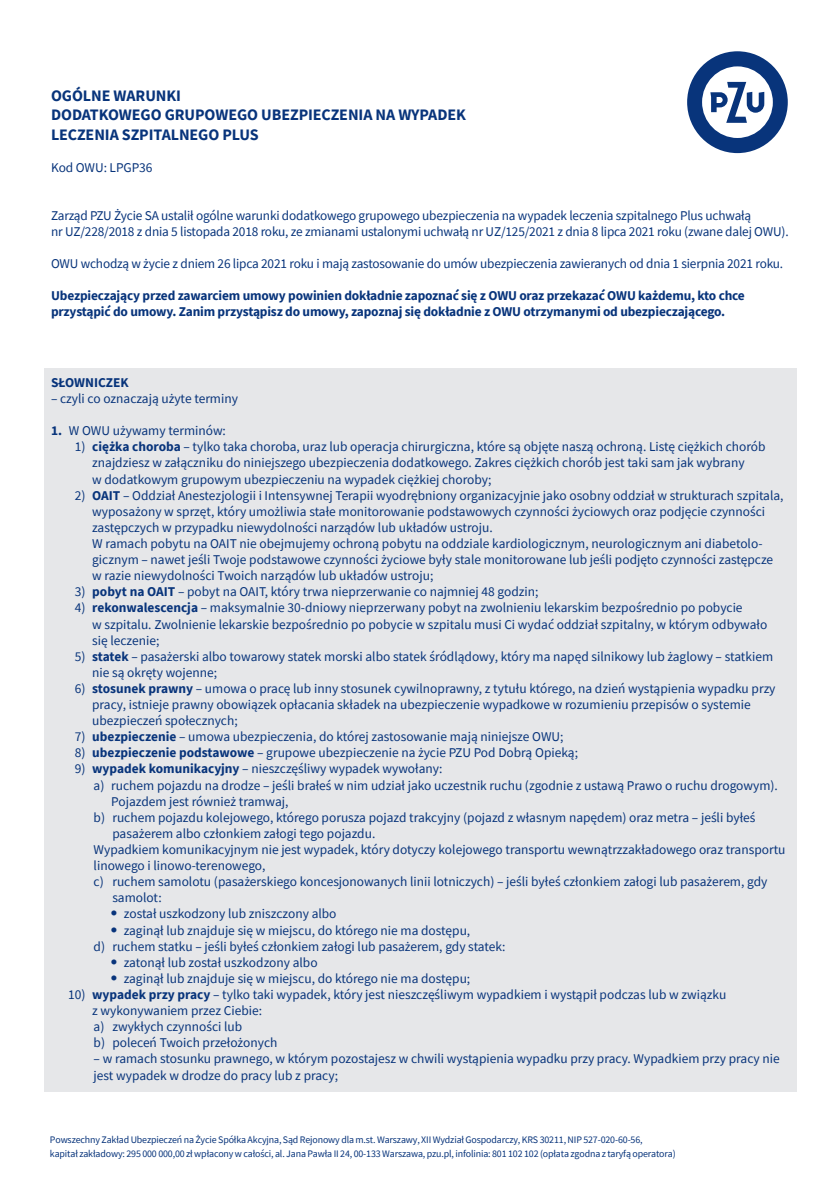
<style>
.page{position:relative;width:840px;height:1191px;background:#fff}
.page>*{position:absolute;margin:0;border:0;box-sizing:border-box;transform-origin:0 0}
.t1{font:700 16px/19.2px "Source Sans Pro";letter-spacing:-.005em;color:#08347b}
._2_II_st_1cyfra_pod{font:13.4px/16.2px "Source Sans Pro";color:#08347b}
._5_III_st_pod_2_cyfr{font:13.4px/16.2px "Source Sans Pro";color:#08347b}
._01_ROZDZIAŁ{font:700 13.4px/16px "Source Sans Pro";letter-spacing:-.015em;color:#08347b}
._6_V_st_pod_45_cyfr{font:13.4px "Source Sans Pro";color:#08347b}
._01_DZIAL_rozwinięci{font:13.4px "Source Sans Pro";color:#08347b}
._1_Treść_normal_I_st{font:13.4px "Source Sans Pro";color:#08347b}
.t2{font:10px/14px "Source Sans Pro";letter-spacing:-.015em;color:#08347b}
.s1{font-weight:700}
</style>
<div class="page">
<svg style="left:687px;top:51px;width:100px;height:102px"></svg>
<div style="left:44px;top:369px;width:751px;height:722px;background:#e6e7e9"></div>
<p class="t1" style="left:51px;top:86px;width:416px">OGÓLNE WARUNKI<br>DODATKOWEGO GRUPOWEGO UBEZPIECZENIA NA WYPADEK<br>LECZENIA SZPITALNEGO PLUS</p>
<p class="_2_II_st_1cyfra_pod" style="left:51px;top:159px;width:103px">Kod OWU: LPGP36</p>
<p class="_2_II_st_1cyfra_pod" style="left:51px;top:207px;width:738px">Zarząd PZU Życie SA ustalił ogólne warunki dodatkowego grupowego ubezpieczenia na wypadek leczenia szpitalnego Plus uchwałą<br>nr UZ/228/2018 z dnia 5 listopada 2018 roku, ze zmianami ustalonymi uchwałą nr UZ/125/2021 z dnia 8 lipca 2021 roku (zwane dalej OWU).</p>
<p class="_2_II_st_1cyfra_pod" style="left:51px;top:255px;width:733px">OWU wchodzą w życie z dniem 26 lipca 2021 roku i mają zastosowanie do umów ubezpieczenia zawieranych od dnia 1 sierpnia 2021 roku.</p>
<p class="_01_ROZDZIAŁ" style="left:51px;top:287px;width:695px">Ubezpieczający przed zawarciem umowy powinien dokładnie zapoznać się z OWU oraz przekazać OWU każdemu, kto chce przystąpić do umowy. Zanim przystąpisz do umowy, zapoznaj się dokładnie z OWU otrzymanymi od ubezpieczającego.</p>
<p class="_01_ROZDZIAŁ" style="left:51px;top:374px;width:79px">SŁOWNICZEK</p>
<p class="_01_DZIAL_rozwinięci" style="left:51px;top:390px;width:188px">– czyli co oznaczają użyte terminy</p>
<p class="_1_Treść_normal_I_st" style="left:51px;top:422px;width:176px"><span class="s1">1.</span> W OWU używamy terminów:</p>
<p class="_2_II_st_1cyfra_pod" style="left:92px;top:439px;width:674px;text-indent:-17px">1) <span class="s1">ciężka choroba</span> – tylko taka choroba, uraz lub operacja chirurgiczna, które są objęte naszą ochroną. Listę ciężkich chorób znajdziesz w załączniku do niniejszego ubezpieczenia dodatkowego. Zakres ciężkich chorób jest taki sam jak wybrany<br>w dodatkowym grupowym ubezpieczeniu na wypadek ciężkiej choroby;</p>
<p class="_2_II_st_1cyfra_pod" style="left:92px;top:487px;width:692px;text-indent:-17px">2) <span class="s1">OAIT</span> – Oddział Anestezjologii i Intensywnej Terapii wyodrębniony organizacyjnie jako osobny oddział w strukturach szpitala, wyposażony w sprzęt, który umożliwia stałe monitorowanie podstawowych czynności życiowych oraz podjęcie czynności zastępczych w przypadku niewydolności narządów lub układów ustroju.<br>W ramach pobytu na OAIT nie obejmujemy ochroną pobytu na oddziale kardiologicznym, neurologicznym ani diabetolo&shy;gicznym – nawet jeśli Twoje podstawowe czynności życiowe były stale monitorowane lub jeśli podjęto czynności zastępcze w razie niewydolności Twoich narządów lub układów ustroju;</p>
<p class="_2_II_st_1cyfra_pod" style="left:75px;top:583px;width:465px">3) <span class="s1">pobyt na OAIT</span> – pobyt na OAIT, który trwa nieprzerwanie co najmniej 48 godzin;</p>
<p class="_2_II_st_1cyfra_pod" style="left:92px;top:600px;width:676px;text-indent:-17px">4) <span class="s1">rekonwalescencja</span> – maksymalnie 30-dniowy nieprzerwany pobyt na zwolnieniu lekarskim bezpośrednio po pobycie<br>w szpitalu. Zwolnienie lekarskie bezpośrednio po pobycie w szpitalu musi Ci wydać oddział szpitalny, w którym odbywało się leczenie;</p>
<p class="_2_II_st_1cyfra_pod" style="left:92px;top:648px;width:682px;text-indent:-17px">5) <span class="s1">statek</span> – pasażerski albo towarowy statek morski albo statek śródlądowy, który ma napęd silnikowy lub żaglowy – statkiem nie są okręty wojenne;</p>
<p class="_2_II_st_1cyfra_pod" style="left:92px;top:680px;width:684px;text-indent:-17px">6) <span class="s1">stosunek prawny</span> – umowa o pracę lub inny stosunek cywilnoprawny, z tytułu którego, na dzień wystąpienia wypadku przy pracy, istnieje prawny obowiązek opłacania składek na ubezpieczenie wypadkowe w rozumieniu przepisów o systemie ubezpieczeń społecznych;</p>
<p class="_2_II_st_1cyfra_pod" style="left:75px;top:728px;width:490px">7) <span class="s1">ubezpieczenie</span> – umowa ubezpieczenia, do której zastosowanie mają niniejsze OWU;</p>
<p class="_2_II_st_1cyfra_pod" style="left:75px;top:744px;width:504px">8) <span class="s1">ubezpieczenie podstawowe</span> – grupowe ubezpieczenie na życie PZU Pod Dobrą Opieką;</p>
<p class="_2_II_st_1cyfra_pod" style="left:75px;top:761px;width:369px">9) <span class="s1">wypadek komunikacyjny</span> – nieszczęśliwy wypadek wywołany:</p>
<p class="_5_III_st_pod_2_cyfr" style="left:111px;top:777px;width:667px;text-indent:-18px">a) ruchem pojazdu na drodze – jeśli brałeś w nim udział jako uczestnik ruchu (zgodnie z ustawą Prawo o ruchu drogowym).<br>Pojazdem jest również tramwaj,</p>
<p class="_5_III_st_pod_2_cyfr" style="left:112px;top:809px;width:644px;text-indent:-19px">b) ruchem pojazdu kolejowego, którego porusza pojazd trakcyjny (pojazd z własnym napędem) oraz metra – jeśli byłeś pasażerem albo członkiem załogi tego pojazdu.</p>
<p class="_5_III_st_pod_2_cyfr" style="left:94px;top:841px;width:693px">Wypadkiem komunikacyjnym nie jest wypadek, który dotyczy kolejowego transportu wewnątrzzakładowego oraz transportu linowego i linowo-terenowego,</p>
<p class="_5_III_st_pod_2_cyfr" style="left:112px;top:873px;width:656px;text-indent:-19px">c) ruchem samolotu (pasażerskiego koncesjonowanych linii lotniczych) – jeśli byłeś członkiem załogi lub pasażerem, gdy samolot:</p>
<p class="_6_V_st_pod_45_cyfr" style="left:111px;top:905px;width:227px">• został uszkodzony lub zniszczony albo</p>
<p class="_6_V_st_pod_45_cyfr" style="left:111px;top:921px;width:361px">• zaginął lub znajduje się w miejscu, do którego nie ma dostępu,</p>
<p class="_5_III_st_pod_2_cyfr" style="left:94px;top:938px;width:413px">d) ruchem statku – jeśli byłeś członkiem załogi lub pasażerem, gdy statek:</p>
<p class="_6_V_st_pod_45_cyfr" style="left:111px;top:953px;width:208px">• zatonął lub został uszkodzony albo</p>
<p class="_6_V_st_pod_45_cyfr" style="left:111px;top:970px;width:361px">• zaginął lub znajduje się w miejscu, do którego nie ma dostępu;</p>
<p class="_2_II_st_1cyfra_pod" style="left:92px;top:986px;width:635px;text-indent:-24px">10) <span class="s1">wypadek przy pracy</span> – tylko taki wypadek, który jest nieszczęśliwym wypadkiem i wystąpił podczas lub w związku z wykonywaniem przez Ciebie:</p>
<p class="_5_III_st_pod_2_cyfr" style="left:94px;top:1018px;width:150px">a) zwykłych czynności lub</p>
<p class="_5_III_st_pod_2_cyfr" style="left:94px;top:1034px;width:185px">b) poleceń Twoich przełożonych</p>
<p class="_5_III_st_pod_2_cyfr" style="left:94px;top:1050px;width:687px">– w ramach stosunku prawnego, w którym pozostajesz w chwili wystąpienia wypadku przy pracy. Wypadkiem przy pracy nie jest wypadek w drodze do pracy lub z pracy;</p>
<p class="t2" style="left:50px;top:1132px;width:627px">Powszechny Zakład Ubezpieczeń na Życie Spółka Akcyjna, Sąd Rejonowy dla m.st. Warszawy, XII Wydział Gospodarczy, KRS 30211, NIP 527-020-60-56,<br>kapitał zakładowy: 295 000 000,00 zł wpłacony w całości, al. Jana Pawła II 24, 00-133 Warszawa, pzu.pl, infolinia: 801 102 102 (opłata zgodna z taryfą operatora)</p>
</div>
